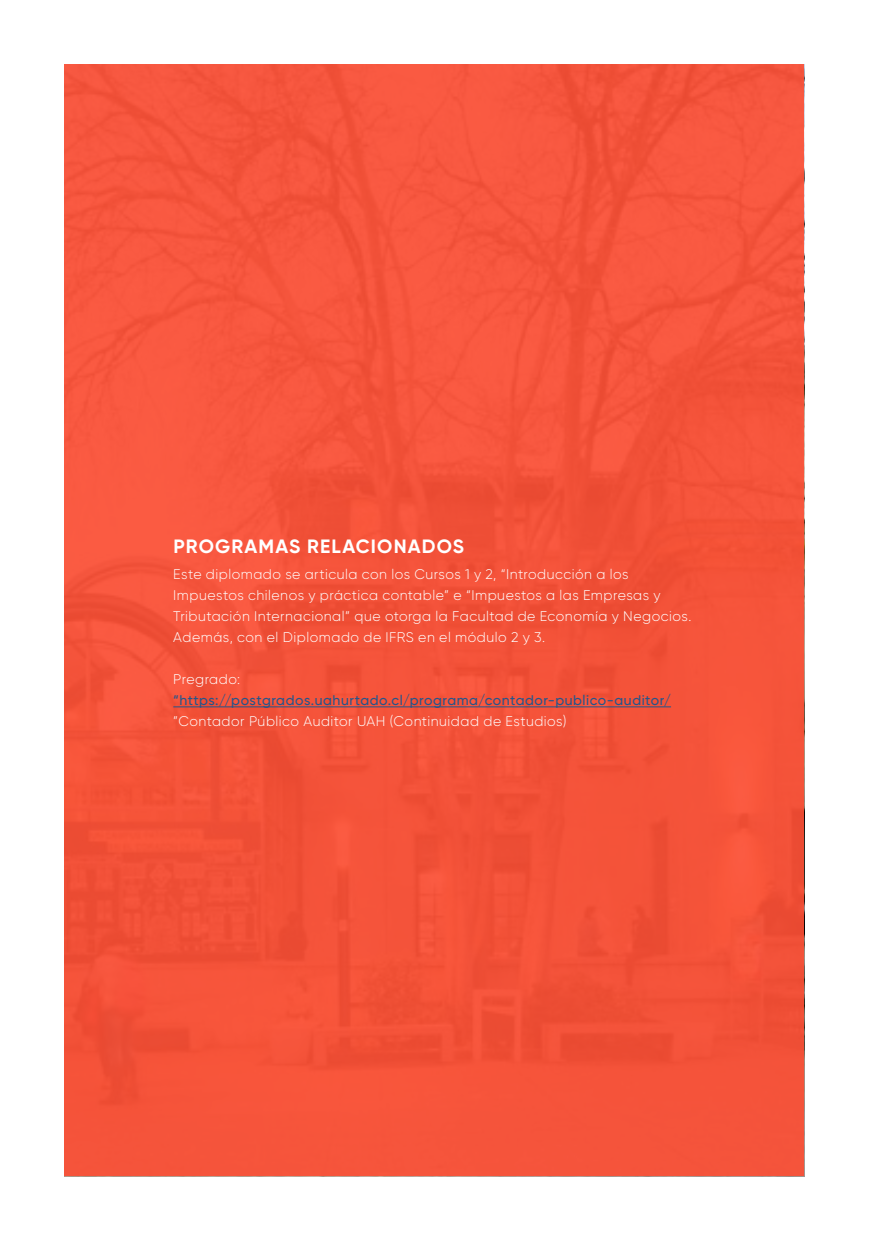
<style>
.page{position:relative;width:869px;height:1241px;background:#fff}
.page>*{position:absolute;margin:0;border:0;box-sizing:border-box;transform-origin:0 0}
.t1{font:700 19.25px "Gilroy";letter-spacing:.06em;color:#fff}
.t2{font:300 14px/21px "Gilroy";letter-spacing:.035em;color:#fff}
.t3{font:500 14px "Gilroy";letter-spacing:.04em;color:#24568b}
</style>
<div class="page">
<div style="left:64px;top:64px;width:740px;height:1112px;background:#fb4f35"></div>
<hr style="left:173px;top:706px;width:497px;height:1px;background:#24568b">
<h1 class="t1" style="left:173px;top:534px;width:292px">PROGRAMAS RELACIONADOS</h1>
<p class="t2" style="left:173px;top:563px;width:519px">Este diplomado se articula con los Cursos 1 y 2, “Introducción a los Impuestos chilenos y práctica contable” e “Impuestos a las Empresas y Tributación Internacional” que otorga la Facultad de Economía y Negocios.<br>Además, con el Diplomado de IFRS en el módulo 2 y 3.</p>
<p class="t2" style="left:173px;top:668px;width:68px">Pregrado:</p>
<p class="t3" style="left:173px;top:691px;width:499px">“https://postgrados.uahurtado.cl/programa/contador-publico-auditor/</p>
<p class="t2" style="left:173px;top:710px;width:394px">”Contador Público Auditor UAH (Continuidad de Estudios)</p>
</div>
